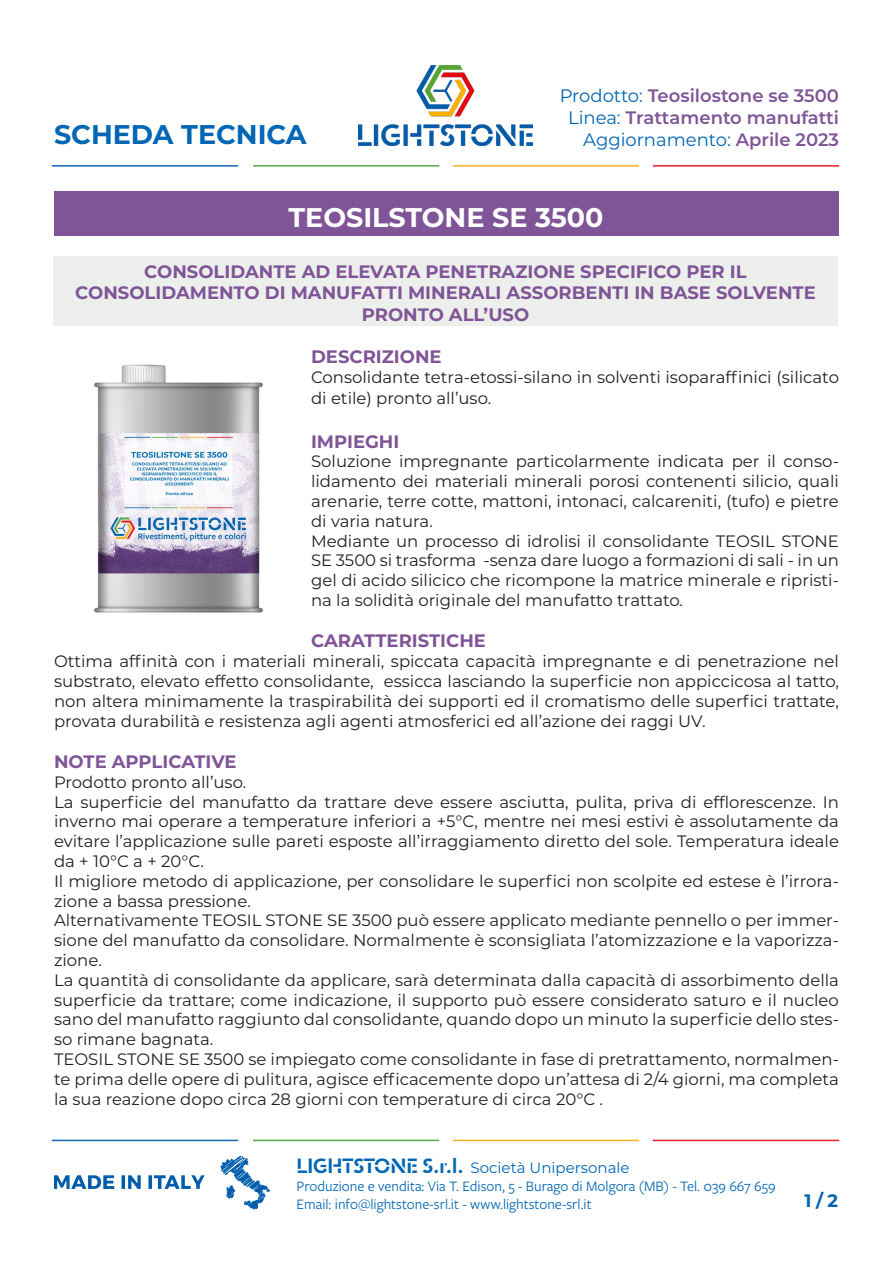
<style>
.page{position:relative;width:893px;height:1263px;background:#fff}
.page>*{position:absolute;margin:0;border:0;box-sizing:border-box;transform-origin:0 0}
.t1{font:700 27px "Montserrat";color:#fff}
.t2{font:700 27px "Montserrat";color:#0166b3}
.t3{font:700 18px/21.6px "Montserrat";color:#7f5597;text-align:center}
.t4{font:600 18px/21.6px "Montserrat";color:#7f5597;text-align:center}
.t5{font:18px "Montserrat";color:#0166b3}
.t6{font:700 18px "Montserrat";color:#0166b3}
.t7{font:16.5px/19.8px "Montserrat";color:#231f20;text-align:justify}
.t8{font:15px/18px "Freight Sans Pro";color:#0166b3}
.t9{font:15px "Montserrat";color:#0166b3}
.s1{font-weight:400;color:#0166b3}
.s2{font-weight:600;color:#7f5597}
.s3{font-family:"Jigsaw Stencil";font-weight:700;font-size:21px}
</style>
<div class="page">
<svg style="left:54px;top:1175px;width:151px;height:14px"></svg>
<svg style="left:220px;top:1156px;width:50px;height:54px"></svg>
<hr style="left:52px;top:1140px;width:186px;height:1px;background:#1465b2">
<hr style="left:253px;top:1140px;width:186px;height:1px;background:#53ab46">
<hr style="left:453px;top:1140px;width:186px;height:1px;background:#fbaf25">
<hr style="left:653px;top:1140px;width:186px;height:1px;background:#ee1c25">
<hr style="left:52px;top:165px;width:186px;height:2px;background:#1465b2">
<hr style="left:253px;top:165px;width:186px;height:2px;background:#53ab46">
<hr style="left:453px;top:165px;width:186px;height:2px;background:#fbaf25">
<hr style="left:653px;top:165px;width:186px;height:2px;background:#ee1c25">
<img style="left:359px;top:65px;width:174px;height:80px">
<img style="left:94px;top:364px;width:169px;height:249px">
<div style="left:54px;top:191px;width:784px;height:45px;background:#7f5597"></div>
<div style="left:53px;top:256px;width:785px;height:69px;background:#edefed"></div>
<p class="t4" style="left:560px;top:84px;width:281px"><span class="s1">Prodotto:</span> Teosilostone se 3500<br><span class="s1">Linea:</span> Trattamento manufatti</p>
<h1 class="t2" style="left:54px;top:115px;width:254px">SCHEDA TECNICA</h1>
<p class="t5" style="left:583px;top:127px;width:257px">Aggiornamento: <span class="s2">Aprile 2023</span></p>
<p class="t1" style="left:289px;top:198px;width:316px">TEOSILSTONE SE 3500</p>
<p class="t3" style="left:144px;top:260px;width:604px">CONSOLIDANTE AD ELEVATA PENETRAZIONE SPECIFICO PER IL</p>
<p class="t3" style="left:75px;top:281px;width:742px">CONSOLIDAMENTO DI MANUFATTI MINERALI ASSORBENTI IN BASE SOLVENTE<br>PRONTO ALL’USO</p>
<p class="t3" style="left:311px;top:345px;width:132px">DESCRIZIONE</p>
<p class="t7" style="left:311px;top:365px;width:529px;line-height:21.6px">Consolidante tetra-etossi-silano in solventi isoparaffinici (silicato di etile) pronto all’uso.</p>
<p class="t3" style="left:311px;top:429px;width:90px">IMPIEGHI</p>
<p class="t7" style="left:311px;top:451px;width:529px">Soluzione impregnante particolarmente indicata per il conso&shy;lidamento dei materiali minerali porosi contenenti silicio, quali arenarie, terre cotte, mattoni, intonaci, calcareniti, (tufo) e pietre di varia natura.</p>
<p class="t7" style="left:311px;top:530px;width:529px">Mediante un processo di idrolisi il consolidante TEOSIL STONE SE 3500 si trasforma -senza dare luogo a formazioni di sali - in un gel di acido silicico che ricompone la matrice minerale e ripristi&shy;na la solidità originale del manufatto trattato.</p>
<p class="t3" style="left:311px;top:629px;width:176px">CARATTERISTICHE</p>
<p class="t7" style="left:54px;top:651px;width:786px">Ottima affinità con i materiali minerali, spiccata capacità impregnante e di penetrazione nel substrato, elevato effetto consolidante, essicca lasciando la superficie non appiccicosa al tatto, non altera minimamente la traspirabilità dei supporti ed il cromatismo delle superfici trattate, provata durabilità e resistenza agli agenti atmosferici ed all’azione dei raggi UV.</p>
<p class="t3" style="left:54px;top:750px;width:184px">NOTE APPLICATIVE</p>
<p class="t7" style="left:54px;top:771px;width:194px">Prodotto pronto all’uso.</p>
<p class="t7" style="left:54px;top:791px;width:786px">La superficie del manufatto da trattare deve essere asciutta, pulita, priva di efflorescenze. In inverno mai operare a temperature inferiori a +5°C, mentre nei mesi estivi è assolutamente da evitare l’applicazione sulle pareti esposte all’irraggiamento diretto del sole. Temperatura ideale da + 10°C a + 20°C.</p>
<p class="t7" style="left:54px;top:870px;width:786px">Il migliore metodo di applicazione, per consolidare le superfici non scolpite ed estese è l’irrora&shy;zione a bassa pressione.</p>
<p class="t7" style="left:54px;top:910px;width:786px">Alternativamente TEOSIL STONE SE 3500 può essere applicato mediante pennello o per immer&shy;sione del manufatto da consolidare. Normalmente è sconsigliata l’atomizzazione e la vaporizza&shy;zione.</p>
<p class="t7" style="left:54px;top:969px;width:786px">La quantità di consolidante da applicare, sarà determinata dalla capacità di assorbimento della superficie da trattare; come indicazione, il supporto può essere considerato saturo e il nucleo sano del manufatto raggiunto dal consolidante, quando dopo un minuto la superficie dello stes&shy;so rimane bagnata.</p>
<p class="t7" style="left:54px;top:1049px;width:786px">TEOSIL STONE SE 3500 se impiegato come consolidante in fase di pretrattamento, normalmen&shy;te prima delle opere di pulitura, agisce efficacemente dopo un’attesa di 2/4 giorni, ma completa la sua reazione dopo circa 28 giorni con temperature di circa 20°C .</p>
<p class="t9" style="left:297px;top:1158px;width:335px"><span class="s3">LIGHTSTONE S.r.l.</span> Società Unipersonale</p>
<p class="t8" style="left:297px;top:1177px;width:480px">Produzione e vendita: Via T. Edison, 5 - Burago di Molgora (MB) - Tel. 039 667 659<br>Email: info@lightstone-srl.it - www.lightstone-srl.it</p>
<p class="t6" style="left:804px;top:1188px;width:35px">1 / 2</p>
</div>
